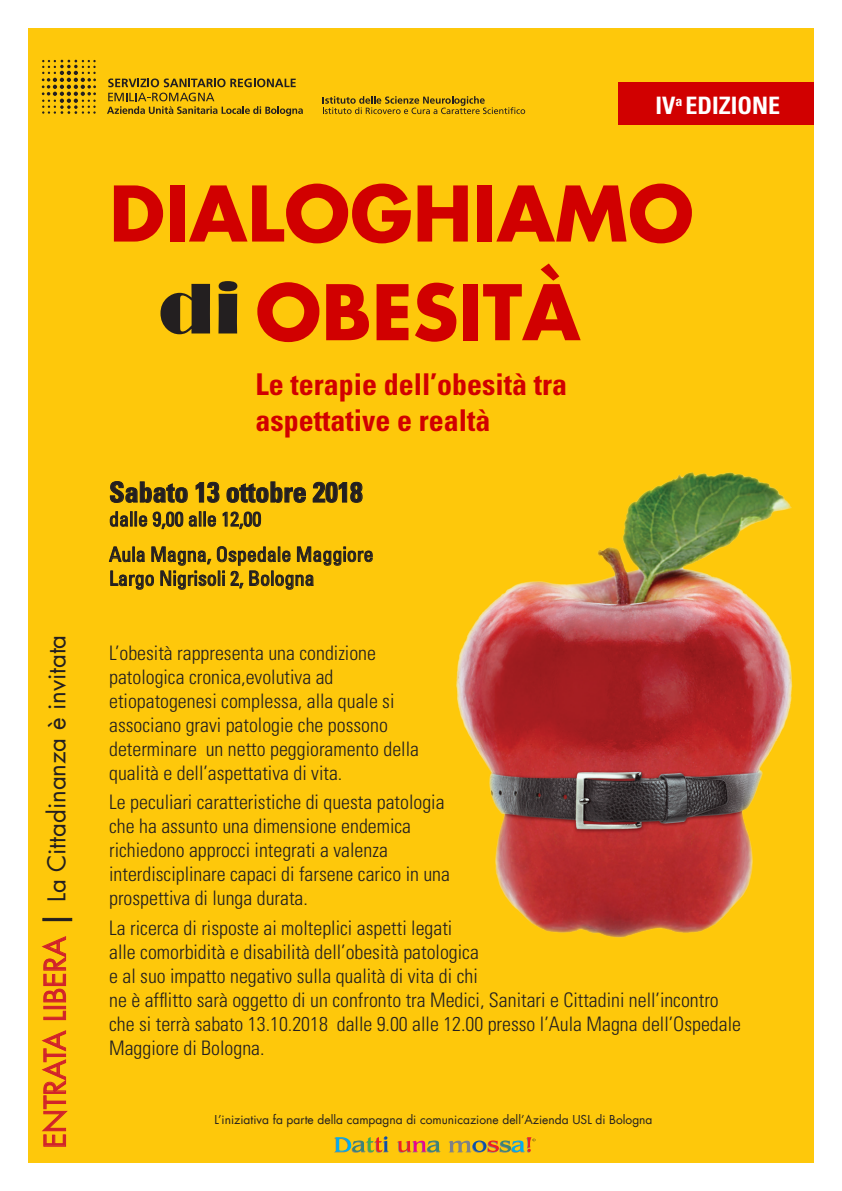
<style>
.page{position:relative;width:842px;height:1191px;background:#fff}
.page>*{position:absolute;margin:0;border:0;box-sizing:border-box;transform-origin:0 0}
.t1{font:700 74.4px "Futura LT";color:#d10000}
.t2{font:74.4px "Broadway";color:#231f20}
.t3{font:700 condensed 30px/36px "Univers LT Std";color:#d10000}
.t4{font:700 condensed 28px "Univers LT Std";color:#231f20}
.t5{font:24px "Futura LT";color:#231f20}
.t6{font:700 condensed 24px "Univers LT Std";color:#fff}
.t7{font:300 condensed 20px/24px "Univers LT Std";color:#231f20}
.t8{font:condensed 20px "Univers LT Std";color:#231f20}
.t9{font:12px "Futura LT";color:#231f20}
.s1{font-size:28.8px;color:#d1232a}
.s2{font-size:28.8px}
</style>
<div class="page">
<div style="left:28px;top:28px;width:786px;height:1134px;background:#fec80b"></div>
<svg style="left:108px;top:78px;width:188px;height:9px"></svg>
<svg style="left:42px;top:60px;width:54px;height:54px"></svg>
<svg style="left:107px;top:93px;width:196px;height:23px"></svg>
<svg style="left:323px;top:96px;width:202px;height:18px"></svg>
<svg style="left:41px;top:1030px;width:27px;height:117px"></svg>
<svg style="left:43px;top:1010px;width:23px;height:10px"></svg>
<div style="left:43px;top:1006px;width:23px;height:3px;border:1px solid #d1232a"></div>
<svg style="left:41px;top:936px;width:25px;height:66px"></svg>
<div style="left:43px;top:918px;width:29px;height:3px;border:1px solid #231f20"></div>
<svg style="left:110px;top:481px;width:77px;height:21px"></svg>
<svg style="left:196px;top:482px;width:23px;height:20px"></svg>
<svg style="left:227px;top:482px;width:79px;height:20px"></svg>
<svg style="left:313px;top:482px;width:49px;height:20px"></svg>
<svg style="left:110px;top:511px;width:37px;height:15px"></svg>
<svg style="left:153px;top:512px;width:30px;height:17px"></svg>
<svg style="left:189px;top:511px;width:27px;height:15px"></svg>
<svg style="left:223px;top:512px;width:38px;height:17px"></svg>
<svg style="left:109px;top:547px;width:35px;height:15px"></svg>
<svg style="left:152px;top:547px;width:59px;height:18px"></svg>
<svg style="left:217px;top:546px;width:73px;height:19px"></svg>
<svg style="left:297px;top:547px;width:75px;height:18px"></svg>
<svg style="left:111px;top:571px;width:43px;height:18px"></svg>
<svg style="left:161px;top:571px;width:63px;height:18px"></svg>
<svg style="left:231px;top:571px;width:12px;height:17px"></svg>
<svg style="left:250px;top:571px;width:63px;height:18px"></svg>
<svg style="left:397px;top:1140px;width:44px;height:12px"></svg>
<svg style="left:334px;top:1136px;width:55px;height:16px"></svg>
<svg style="left:449px;top:1137px;width:87px;height:15px"></svg>
<img style="left:456px;top:472px;width:337px;height:466px">
<div style="left:618px;top:82px;width:196px;height:43px;background:#d10000"></div>
<p class="t5" style="left:41px;top:1148px;width:515px;rotate:-90deg"><span class="s1">ENTRATA LIBERA</span> <span class="s2">|</span> La Cittadinanza è invitata</p>
<p class="t6" style="left:655px;top:90px;width:126px">IV<sup>a</sup> EDIZIONE</p>
<p class="t1" style="left:109px;top:164px;width:586px">DIALOGHIAMO</p>
<p class="t2" style="left:159px;top:265px;width:84px">di</p>
<p class="t1" style="left:255px;top:263px;width:326px">OBESITÀ</p>
<p class="t3" style="left:255px;top:367px;width:313px">Le terapie dell’obesità tra aspettative e realtà</p>
<p class="t4" style="left:109px;top:475px;width:255px">Sabato 13 ottobre 2018</p>
<p class="t8" style="left:109px;top:506px;width:154px">dalle 9,00 alle 12,00</p>
<p class="t8" style="left:109px;top:541px;width:266px">Aula Magna, Ospedale Maggiore</p>
<p class="t8" style="left:109px;top:565px;width:207px">Largo Nigrisoli 2, Bologna</p>
<p class="t7" style="left:109px;top:640px;width:311px">L’obesità rappresenta una condizione patologica cronica,evolutiva ad etiopatogenesi complessa, alla quale si associano gravi patologie che possono determinare un netto peggioramento della qualità e dell’aspettativa di vita.</p>
<p class="t7" style="left:109px;top:790px;width:342px">Le peculiari caratteristiche di questa patologia che ha assunto una dimensione endemica richiedono approcci integrati a valenza interdisciplinare capaci di farsene carico in una prospettiva di lunga durata.</p>
<p class="t7" style="left:109px;top:916px;width:633px">La ricerca di risposte ai molteplici aspetti legati<br>alle comorbidità e disabilità dell’obesità patologica<br>e al suo impatto negativo sulla qualità di vita di chi<br>ne è afflitto sarà oggetto di un confronto tra Medici, Sanitari e Cittadini nell’incontro che si terrà sabato 13.10.2018 dalle 9.00 alle 12.00 presso l’Aula Magna dell’Ospedale Maggiore di Bologna.</p>
<p class="t9" style="left:214px;top:1111px;width:440px">L’iniziativa fa parte della campagna di comunicazione dell’Azienda USL di Bologna</p>
</div>
